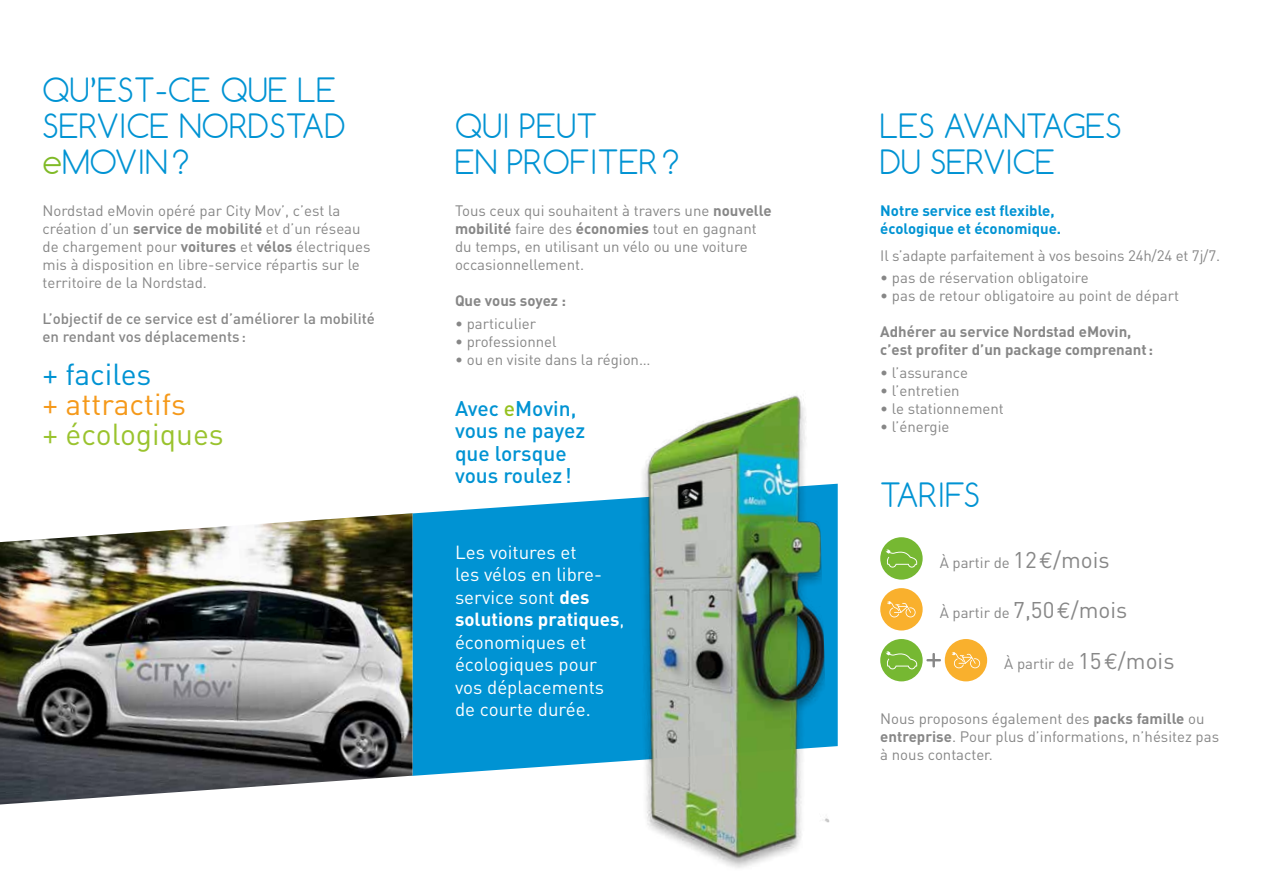
<style>
.page{position:relative;width:1263px;height:893px;background:#fff}
.page>*{position:absolute;margin:0;border:0;box-sizing:border-box;transform-origin:0 0}
.t1{font:300 31.5px/36px "Comfortaa";letter-spacing:.01em;color:#0093d3}
.t2{font:30px "DIN";color:#9ac32e}
.t3{font:30px "DIN";color:#f5991a}
.t4{font:30px "DIN";color:#0093d3}
.t5{font:500 21px/22.5px "DIN";color:#0093d3}
.t6{font:18.75px/22.5px "DIN";color:#fff}
.t7{font:15px/18px "DIN";color:#878787}
.t8{font:700 15px/18px "DIN";color:#878787}
.t9{font:500 15px/18px "DIN";color:#878787}
.t10{font:700 15px/18px "DIN";color:#0093d3}
.s1{color:#80ba27}
.s2{font-weight:700}
.s3{color:#95c11f}
.s4{font-size:22.5px}
.s5{font-family:"Euro Mono";font-size:22.5px}
</style>
<div class="page">
<svg style="left:412px;top:484px;width:426px;height:292px;background:#1a9ed7"></svg>
<img style="left:0;top:513px;width:412px;height:291px">
<img style="left:636px;top:395px;width:195px;height:473px">
<div style="left:880px;top:588px;width:43px;height:42px;background:#f9b02d;border-radius:50%"></div>
<svg style="left:887px;top:601px;width:29px;height:16px"></svg>
<div style="left:880px;top:537px;width:43px;height:43px;background:#76b832;border-radius:50%"></div>
<svg style="left:886px;top:549px;width:31px;height:19px"></svg>
<div style="left:945px;top:639px;width:42px;height:42px;background:#f9b02d;border-radius:50%"></div>
<svg style="left:952px;top:652px;width:28px;height:16px"></svg>
<svg style="left:926px;top:653px;width:15px;height:14px"></svg>
<div style="left:880px;top:639px;width:43px;height:42px;background:#76b832;border-radius:50%"></div>
<svg style="left:886px;top:651px;width:31px;height:18px"></svg>
<h1 class="t1" style="left:43px;top:72px;width:305px">QU’EST-CE QUE LE<br>SERVICE NORDSTAD <span class="s1">e</span>MOVIN ?</h1>
<p class="t7" style="left:43px;top:202px;width:330px">Nordstad eMovin opéré par City Mov’, c’est la création d’un <span class="s2">service de mobilité</span> et d’un réseau de chargement pour <span class="s2">voitures</span> et <span class="s2">vélos</span> électriques mis à disposition en libre-service répartis sur le territoire de la Nordstad.</p>
<p class="t9" style="left:43px;top:309px;width:334px">L’objectif de ce service est d’améliorer la mobilité en rendant vos déplacements :</p>
<h2 class="t4" style="left:43px;top:355px;width:110px">+ faciles</h2>
<h2 class="t3" style="left:43px;top:385px;width:145px">+ attractifs</h2>
<h2 class="t2" style="left:43px;top:415px;width:183px">+ écologiques</h2>
<h1 class="t1" style="left:455px;top:108px;width:226px">QUI PEUT<br>EN PROFITER?</h1>
<p class="t7" style="left:455px;top:202px;width:318px">Tous ceux qui souhaitent à travers une <span class="s2">nouvelle mobilité</span> faire des <span class="s2">économies</span> tout en gagnant du temps, en utilisant un vélo ou une voiture occasionnellement.</p>
<p class="t8" style="left:455px;top:291px;width:113px">Que vous soyez :</p>
<p class="t7" style="left:455px;top:314px;width:83px">• particulier</p>
<p class="t7" style="left:455px;top:332px;width:103px">• professionnel</p>
<p class="t7" style="left:455px;top:350px;width:197px">• ou en visite dans la région…</p>
<h3 class="t5" style="left:455px;top:396px;width:132px">Avec <span class="s3">e</span>Movin, vous ne payez que lorsque vous roulez !</h3>
<p class="t6" style="left:455px;top:540px;width:171px">Les voitures et<br>les vélos en libre&shy;service sont <span class="s2">des solutions pratiques</span>, économiques et écologiques pour vos déplacements de courte durée.</p>
<h1 class="t1" style="left:880px;top:108px;width:243px">LES AVANTAGES<br>DU SERVICE</h1>
<p class="t10" style="left:880px;top:201px;width:182px">Notre service est flexible, écologique et économique.</p>
<p class="t7" style="left:880px;top:246px;width:341px">Il s’adapte parfaitement à vos besoins 24h/24 et 7j/7.</p>
<p class="t7" style="left:880px;top:269px;width:210px">• pas de réservation obligatoire</p>
<p class="t7" style="left:880px;top:287px;width:300px">• pas de retour obligatoire au point de départ</p>
<p class="t8" style="left:880px;top:322px;width:274px">Adhérer au service Nordstad eMovin, c’est profiter d’un package comprenant:</p>
<p class="t7" style="left:880px;top:363px;width:89px">• l’assurance</p>
<p class="t7" style="left:880px;top:381px;width:81px">• l’entretien</p>
<p class="t7" style="left:880px;top:399px;width:125px">• le stationnement</p>
<p class="t7" style="left:880px;top:417px;width:71px">• l’énergie</p>
<h1 class="t1" style="left:880px;top:477px;width:101px">TARIFS</h1>
<p class="t7" style="left:940px;top:553px;width:171px">À partir de <span class="s4">12</span><span class="s5">€</span><span class="s4">/mois</span></p>
<p class="t7" style="left:940px;top:604px;width:189px">À partir de <span class="s4">7,50</span><span class="s5">€</span><span class="s4">/mois</span></p>
<p class="t7" style="left:1004px;top:655px;width:172px">À partir de <span class="s4">15</span><span class="s5">€</span><span class="s4">/mois</span></p>
<p class="t7" style="left:880px;top:709px;width:340px">Nous proposons également des <span class="s2">packs famille</span> ou <span class="s2">entreprise</span>. Pour plus d’informations, n’hésitez pas à nous contacter.</p>
</div>
